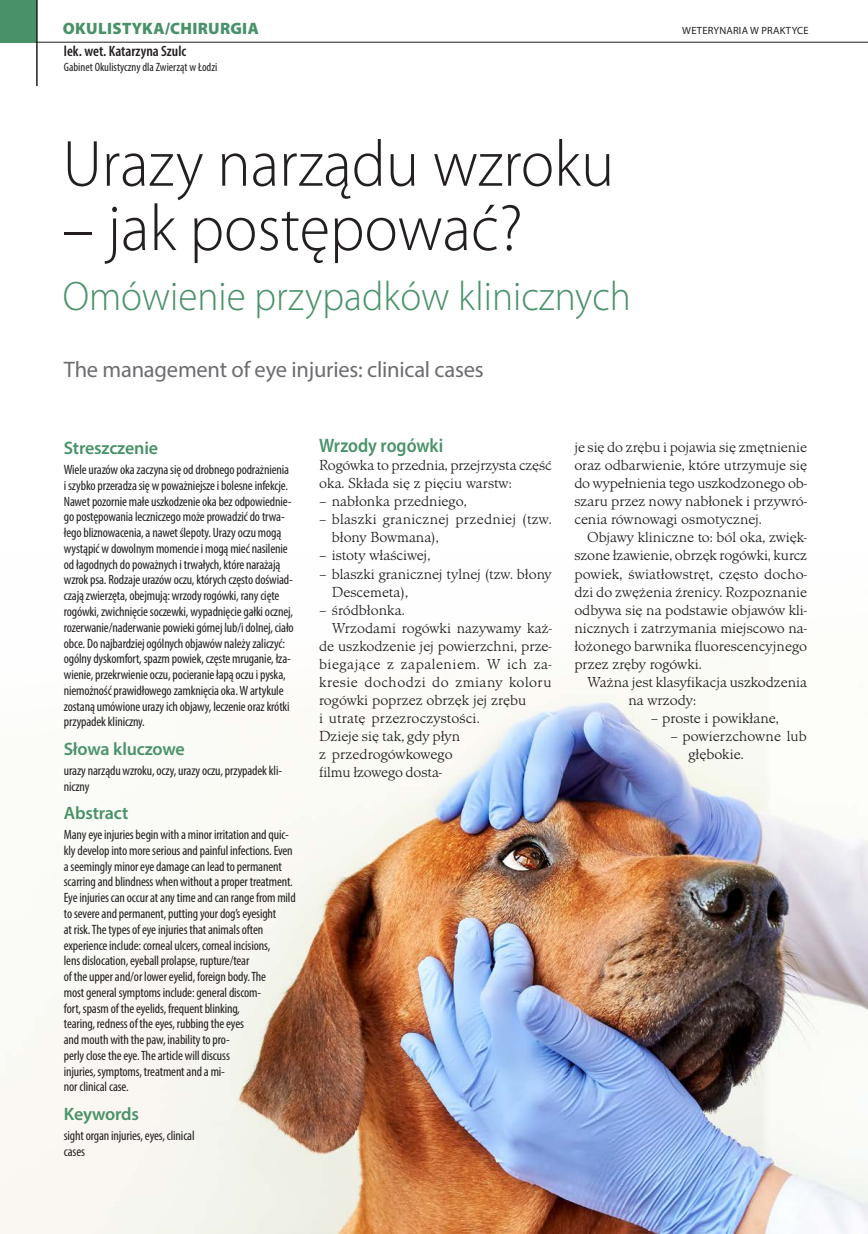
<style>
.page{position:relative;width:868px;height:1234px;background:#fff}
.page>*{position:absolute;margin:0;border:0;box-sizing:border-box;transform-origin:0 0}
.t1{font:300 65.85px "Myriad Pro";color:#231f20;scale:.95 1}
.t2{font:300 41.25px "Myriad Pro";color:#499269;scale:.95 1}
.t3{font:22.5px "Myriad Pro";letter-spacing:-.01em;color:#6c6d70}
.t4{font:600 19.5px "Myriad Pro";color:#499269;scale:.9 1}
.t5{font:600 18px "Myriad Pro";letter-spacing:-.01em;color:#499269}
.t6{font:900 16.5px "Myriad Pro";letter-spacing:.02em;color:#499269}
.t7{font:300 15px/18.1px "Minister TCE";color:#231f20}
.t8{font:300 15px/18.1px "Minister TCE";letter-spacing:.02em;color:#231f20}
.t9{font:300 15px "Minister TCE";letter-spacing:.035em;color:#231f20}
.t10{font:300 15px "Minister TCE";letter-spacing:.03em;color:#231f20}
.t11{font:600 condensed 15px "Myriad Pro";color:#231f20}
.t12{font:condensed 13.5px/15.8px "Myriad Pro";letter-spacing:-.01em;color:#231f20}
.t13{font:condensed 12px "Myriad Pro";color:#231f20}
.t14{font:10.5px "Myriad Pro";letter-spacing:.02em;color:#231f20}
</style>
<div class="page">
<div style="left:0;top:0;width:37px;height:42px;background:#499269"></div>
<hr style="left:36px;top:0;width:2px;height:86px;background:#231f20">
<hr style="left:36px;top:42px;width:831px;height:1px;background:#231f20">
<img style="left:0;top:694px;width:867px;height:539px">
<p class="t6" style="left:63px;top:17px;width:197px">OKULISTYKA/CHIRURGIA</p>
<p class="t14" style="left:682px;top:24px;width:128px">WETERYNARIA W PRAKTYCE</p>
<p class="t11" style="left:64px;top:42px;width:124px">lek. wet. Katarzyna Szulc</p>
<p class="t13" style="left:64px;top:60px;width:155px">Gabinet Okulistyczny dla Zwierząt w Łodzi</p>
<h1 class="t1" style="left:63px;top:124px;width:582px">Urazy narządu wzroku</h1>
<h1 class="t1" style="left:63px;top:188px;width:485px">– jak postępować?</h1>
<h2 class="t2" style="left:63px;top:271px;width:599px">Omówienie przypadków klinicznych</h2>
<h3 class="t3" style="left:64px;top:355px;width:421px">The management of eye injuries: clinical cases</h3>
<h3 class="t5" style="left:64px;top:436px;width:96px">Streszczenie</h3>
<p class="t12" style="left:64px;top:461px;width:231px">Wiele urazów oka zaczyna się od drobnego podrażnienia i szybko przeradza się w poważniejsze i bolesne infekcje.<br>Nawet pozornie małe uszkodzenie oka bez odpowiednie&shy;go postępowania leczniczego może prowadzić do trwa&shy;łego bliznowacenia, a nawet ślepoty. Urazy oczu mogą wystąpić w dowolnym momencie i mogą mieć nasilenie od łagodnych do poważnych i trwałych, które narażają wzrok psa. Rodzaje urazów oczu, których często doświad&shy;czają zwierzęta, obejmują: wrzody rogówki, rany cięte rogówki, zwichnięcie soczewki, wypadnięcie gałki ocznej, rozerwanie/naderwanie powieki górnej lub/i dolnej, ciało obce. Do najbardziej ogólnych objawów należy zaliczyć: ogólny dyskomfort, spazm powiek, częste mruganie, łza&shy;wienie, przekrwienie oczu, pocieranie łapą oczu i pyska, niemożność prawidłowego zamknięcia oka. W artykule zostaną umówione urazy ich objawy, leczenie oraz krótki przypadek kliniczny.</p>
<h3 class="t5" style="left:64px;top:737px;width:122px">Słowa kluczowe</h3>
<p class="t12" style="left:64px;top:762px;width:220px">urazy narządu wzroku, oczy, urazy oczu, przypadek kli&shy;niczny</p>
<h3 class="t5" style="left:64px;top:801px;width:66px">Abstract</h3>
<p class="t12" style="left:64px;top:826px;width:233px">Many eye injuries begin with a minor irritation and quic&shy;kly develop into more serious and painful infections. Even a seemingly minor eye damage can lead to permanent scarring and blindness when without a proper treatment.<br>Eye injuries can occur at any time and can range from mild to severe and permanent, putting your dog’s eyesight<br>at risk. The types of eye injuries that animals often experience include: corneal ulcers, corneal incisions,<br>lens dislocation, eyeball prolapse, rupture/tear<br>of the upper and/or lower eyelid, foreign body. The<br>most general symptoms include: general discom-<br>fort, spasm of the eyelids, frequent blinking,<br>tearing, redness of the eyes, rubbing the eyes<br>and mouth with the paw, inability to pro-<br>perly close the eye. The article will discuss<br>injuries, symptoms, treatment and a mi-<br>nor clinical case.</p>
<h3 class="t5" style="left:64px;top:1102px;width:77px">Keywords</h3>
<p class="t12" style="left:64px;top:1127px;width:132px">sight organ injuries, eyes, clinical cases</p>
<h3 class="t4" style="left:319px;top:433px;width:139px">Wrzody rogówki</h3>
<p class="t7" style="left:319px;top:456px;width:234px">Rogówka to przednia, przejrzysta część oka. Składa się z pięciu warstw:</p>
<p class="t7" style="left:319px;top:492px;width:149px">– nabłonka przedniego,</p>
<p class="t8" style="left:332px;top:510px;width:221px;text-indent:-13px">– blaszki granicznej przedniej (tzw. błony Bowmana),</p>
<p class="t7" style="left:319px;top:546px;width:113px">– istoty właściwej,</p>
<p class="t7" style="left:332px;top:564px;width:221px;text-indent:-13px">– blaszki granicznej tylnej (tzw. błony<br>Descemeta),</p>
<p class="t7" style="left:319px;top:601px;width:87px">– śródbłonka.</p>
<p class="t7" style="left:332px;top:619px;width:221px">Wrzodami rogówki nazywamy każ-</p>
<p class="t7" style="left:319px;top:637px;width:234px">de uszkodzenie jej powierzchni, prze-</p>
<p class="t9" style="left:319px;top:655px;width:234px">biegające z zapaleniem. W ich za-</p>
<p class="t10" style="left:319px;top:673px;width:234px">kresie dochodzi do zmiany koloru</p>
<p class="t7" style="left:319px;top:691px;width:208px">rogówki poprzez obrzęk jej zrębu</p>
<p class="t7" style="left:319px;top:709px;width:162px">i utratę przezroczystości.</p>
<p class="t7" style="left:319px;top:727px;width:143px">Dzieje się tak, gdy płyn</p>
<p class="t7" style="left:319px;top:745px;width:135px">z przedrogówkowego</p>
<p class="t7" style="left:319px;top:763px;width:124px">filmu łzowego dosta-</p>
<p class="t7" style="left:574px;top:438px;width:234px;text-align:justify">je się do zrębu i pojawia się zmętnienie oraz odbarwienie, które utrzymuje się do wypełnienia tego uszkodzonego ob&shy;szaru przez nowy nabłonek i przywró&shy;cenia równowagi osmotycznej.</p>
<p class="t7" style="left:574px;top:528px;width:234px;text-align:justify;text-indent:13px">Objawy kliniczne to: ból oka, zwięk&shy;szone łzawienie, obrzęk rogówki, kurcz powiek, światłowstręt, często docho&shy;dzi do zwężenia źrenicy. Rozpoznanie odbywa się na podstawie objawów kli&shy;nicznych i zatrzymania miejscowo na&shy;łożonego barwnika fluorescencyjnego przez zręby rogówki.</p>
<p class="t7" style="left:628px;top:673px;width:180px;text-indent:-41px">Ważna jest klasyfikacja uszkodzenia na wrzody:</p>
<p class="t7" style="left:650px;top:709px;width:129px">– proste i powikłane,</p>
<p class="t7" style="left:688px;top:727px;width:120px;text-indent:-18px">– powierzchowne lub głębokie.</p>
</div>
